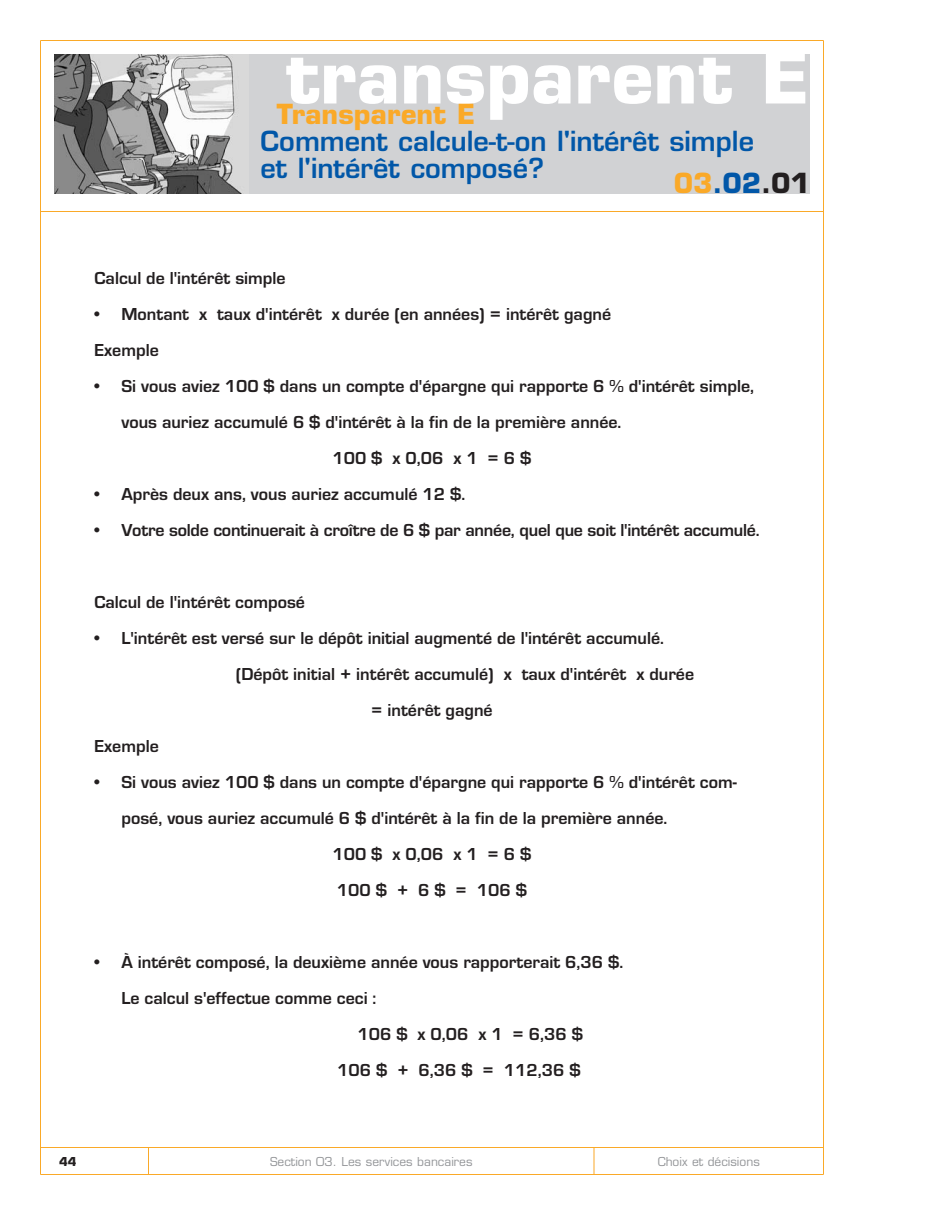
<style>
.page{position:relative;width:945px;height:1215px;background:#fff}
.page>*{position:absolute;margin:0;border:0;box-sizing:border-box;transform-origin:0 0}
.t1{font:700 72px "Eurostile";color:#fff}
.t2{font:600 27px/27px "Eurostile";color:#0157a8}
.t3{font:700 27px "Eurostile";color:#faa928}
.t4{font:700 27px "Eurostile";color:#0157a8}
.t5{font:700 18px/36px "Eurostile";color:#231f20}
.t6{font:12px "Eurostile";color:#939598}
.t7{font:700 12px "Eurostile";color:#231f20}
.s1{color:#faa928}
.s2{color:#231f20}
</style>
<div class="page">
<hr style="left:40px;top:40px;width:784px;height:1px;background:#faa928">
<hr style="left:40px;top:1174px;width:784px;height:1px;background:#faa928">
<hr style="left:40px;top:40px;width:1px;height:1134px;background:#faa928">
<hr style="left:823px;top:40px;width:1px;height:1134px;background:#faa928">
<hr style="left:40px;top:1147px;width:784px;height:1px;background:#faa928">
<svg style="left:148px;top:1148px;width:1px;height:26px"></svg>
<svg style="left:594px;top:1148px;width:1px;height:26px"></svg>
<img style="left:54px;top:54px;width:196px;height:140px">
<div style="left:250px;top:54px;width:560px;height:140px;background:#d1d2d4"></div>
<hr style="left:40px;top:211px;width:784px;height:1px;background:#faa928">
<h1 class="t1" style="left:285px;top:50px;width:526px">transparent E</h1>
<h2 class="t2" style="left:261px;top:130px;width:495px">Comment calcule-t-on l'intérêt simple et l'intérêt composé?</h2>
<h2 class="t3" style="left:277px;top:104px;width:200px">Transparent E</h2>
<h2 class="t4" style="left:674px;top:173px;width:138px"><span class="s1">03</span>.02<span class="s2">.01</span></h2>
<p class="t5" style="left:94px;top:259px;width:193px">Calcul de l'intérêt simple</p>
<p class="t5" style="left:94px;top:295px;width:518px">• Montant x taux d'intérêt x durée (en années) = intérêt gagné<br>Exemple</p>
<p class="t5" style="left:94px;top:367px;width:661px">• Si vous aviez 100 $ dans un compte d'épargne qui rapporte 6 % d'intérêt simple,</p>
<p class="t5" style="left:121px;top:403px;width:502px">vous auriez accumulé 6 $ d'intérêt à la fin de la première année.</p>
<p class="t5" style="left:332px;top:439px;width:200px">100$ x0,06 x1 =6$</p>
<p class="t5" style="left:94px;top:475px;width:372px">• Après deux ans, vous auriez accumulé 12 $.</p>
<p class="t5" style="left:94px;top:511px;width:667px">• Votre solde continuerait à croître de 6 $ par année, quel que soit l'intérêt accumulé.</p>
<p class="t5" style="left:94px;top:583px;width:212px">Calcul de l'intérêt composé</p>
<p class="t5" style="left:94px;top:619px;width:571px">• L'intérêt est versé sur le dépôt initial augmenté de l'intérêt accumulé.</p>
<p class="t5" style="left:236px;top:655px;width:460px">(Dépôt initial + intérêt accumulé) x taux d'intérêt x durée</p>
<p class="t5" style="left:371px;top:691px;width:123px">= intérêt gagné</p>
<p class="t5" style="left:95px;top:727px;width:66px">Exemple</p>
<p class="t5" style="left:95px;top:763px;width:644px">• Si vous aviez 100 $ dans un compte d'épargne qui rapporte 6 % d'intérêt com-</p>
<p class="t5" style="left:121px;top:799px;width:547px">posé, vous auriez accumulé 6 $ d'intérêt à la fin de la première année.</p>
<p class="t5" style="left:332px;top:835px;width:200px">100$ x0,06 x1 =6$</p>
<p class="t5" style="left:337px;top:871px;width:192px">100$ + 6$ = 106$</p>
<p class="t5" style="left:94px;top:943px;width:530px">• À intérêt composé, la deuxième année vous rapporterait 6,36 $.</p>
<p class="t5" style="left:122px;top:979px;width:256px">Le calcul s'effectue comme ceci :</p>
<p class="t5" style="left:358px;top:1015px;width:227px">106 $ x 0,06 x 1 = 6,36 $</p>
<p class="t5" style="left:337px;top:1051px;width:245px">106 $ + 6,36 $ = 112,36 $</p>
<p class="t7" style="left:59px;top:1156px;width:19px">44</p>
<p class="t6" style="left:270px;top:1156px;width:204px">Section 03. Les services bancaires</p>
<p class="t6" style="left:658px;top:1156px;width:104px">Choix et décisions</p>
</div>
